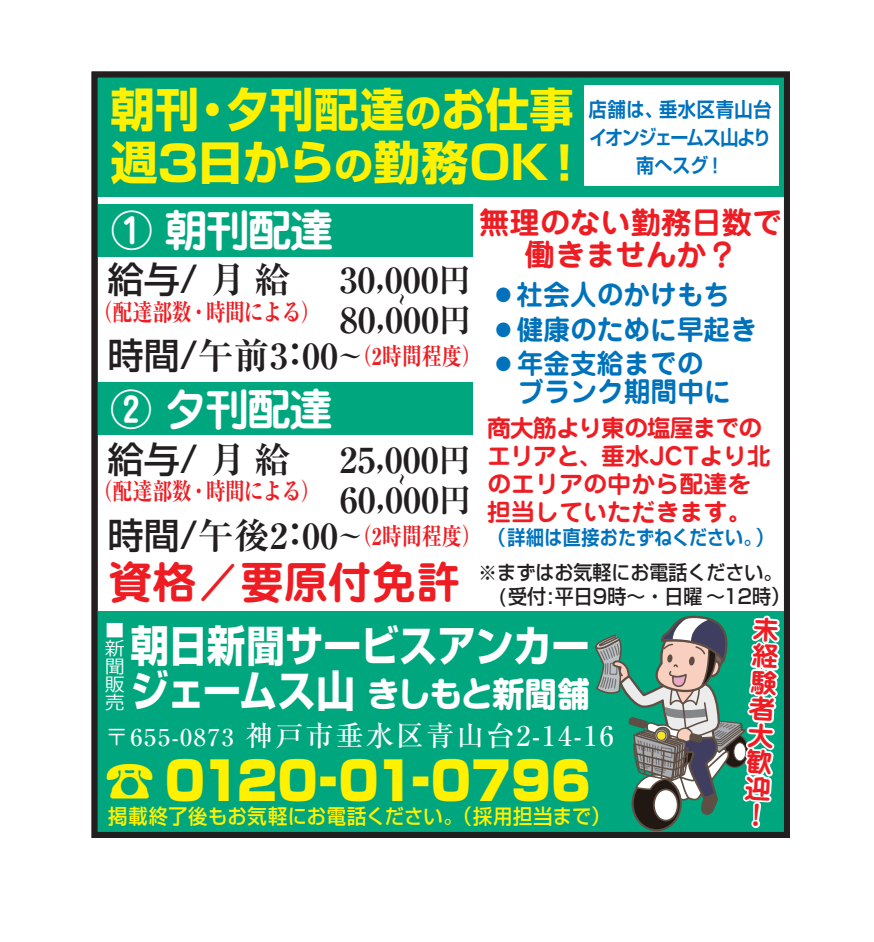
<style>
.page{position:relative;width:874px;height:942px;background:#fff}
.page>*{position:absolute;margin:0;border:0;box-sizing:border-box;transform-origin:0 0}
.t1{font:900 52.8px "Shin Go";letter-spacing:-.015em;color:#fff101;scale:.94 1}
.t2{font:700 46px/52.4px "Shin Go";letter-spacing:.005em;color:#fff101;scale:.96 1}
.t3{font:700 44px "Jun 501";letter-spacing:-.05em;color:#fff}
.t4{font:700 42.8px "Shin Go";letter-spacing:-.005em;color:#fff;scale:.9 1}
.t5{font:700 36px/40px "Ryumin";color:#231f20}
.t6{font:500 36px "Shin Go";color:#231f20}
.t7{font:700 34px "Shin M Go";letter-spacing:-.01em;color:#fff;scale:.94 1}
.t8{font:700 30.4px/32px "Jun 501";color:#ee1d23;text-align:center}
.t9{font:500 28px "Ryumin";letter-spacing:.075em;color:#fff}
.t10{font:700 27.6px/27.6px "Jun 501";color:#0072bc;scale:.96 1}
.t11{font:700 26.4px/26.4px "Jun 501";color:#ee1d23;text-align:justify}
.t12{font:700 24px/28px "Jun 501";color:#ee1d23}
.t13{font:700 expanded 24px "Ryumin";letter-spacing:-.05em;color:#ee1d23;scale:.83 1}
.t14{font:700 expanded 24px "Ryumin";color:#ee1d23;scale:.83 1}
.t15{font:500 20.4px "Shin Go";letter-spacing:.025em;color:#fff101;scale:.94 1}
.t16{font:500 20px/24px "Shin Go";color:#231f20;scale:.95 1}
.t17{font:700 20px/28px "Shin Go De";letter-spacing:-.03em;color:#0072bc;text-align:center;scale:.91 1}
.t18{font:700 20px "Shin Go De";color:#0072bc;scale:.9 1}
.t19{font:700 20px "Ryumin";color:#231f20;scale:.66 1}
.t20{font:18px/18px "Koz Go Pr 6 N";color:#fff;text-align:justify;scale:1.11 1}
.s1{font-size:38px}
.s2{font-size:48.8px}
.s3{font-family:"Ryumin";font-weight:700}
.s4{font-size:32px}
.s5{font-family:"Shin Go";font-weight:500}
.s6{font-size:24px}
.s7{font-family:"Jun 501";font-weight:700;font-size:44px;color:#ee1d23}
.s8{font-family:"Shin Go";font-size:42.8px}
.s9{font-weight:500}
</style>
<div class="page">
<div style="left:94px;top:74px;width:692px;height:122px;background:#00a77e"></div>
<div style="left:94px;top:611px;width:692px;height:224px;background:#00a77e"></div>
<div style="left:583px;top:85px;width:194px;height:100px;background:#fff"></div>
<div style="left:97px;top:204px;width:375px;height:52px;background:#00a77e"></div>
<div style="left:97px;top:382px;width:375px;height:53px;background:#00a77e"></div>
<svg style="left:589px;top:615px;width:195px;height:223px"></svg>
<div style="left:91px;top:71px;width:698px;height:766px;border:6px solid #231f20"></div>
<p class="t2" style="left:110px;top:81px;width:498px">朝刊・夕刊配達<span class="s1">の</span>お仕事週<span class="s2">3</span>日から<span class="s1">の</span>勤務OK！</p>
<p class="t17" style="left:588px;top:94px;width:203px">店舗は、垂水区青山台イオンジェームス山より南へスグ！</p>
<p class="t3" style="left:110px;top:199px;width:225px">① 朝刊配達</p>
<p class="t6" style="left:108px;top:256px;width:184px">給与/ <span class="s3">月 給</span></p>
<p class="t5" style="left:339px;top:259px;width:133px">30,000<span class="s4">円<br></span>80,000<span class="s4">円</span></p>
<p class="t5" style="left:108px;top:335px;width:256px"><span class="s5">時間/</span>午前3：00<span class="s6">～</span></p>
<p class="t19" style="left:389px;top:306px;width:21px;rotate:-90deg">～</p>
<p class="t13" style="left:92px;top:297px;width:276px">（配達部数・時間による）</p>
<p class="t14" style="left:351px;top:341px;width:158px">（2時間程度）</p>
<p class="t3" style="left:109px;top:378px;width:225px">② 夕刊配達</p>
<p class="t6" style="left:108px;top:436px;width:184px">給与/ <span class="s3">月 給</span></p>
<p class="t5" style="left:339px;top:438px;width:133px">25,000<span class="s4">円<br></span>60,000<span class="s4">円</span></p>
<p class="t5" style="left:108px;top:514px;width:256px"><span class="s5">時間/</span>午後2：00<span class="s6">～</span></p>
<p class="t19" style="left:389px;top:485px;width:21px;rotate:-90deg">～</p>
<p class="t13" style="left:92px;top:476px;width:276px">（配達部数・時間による）</p>
<p class="t14" style="left:351px;top:520px;width:158px">（2時間程度）</p>
<p class="t8" style="left:479px;top:205px;width:304px">無理のない勤務日数で働きませんか？</p>
<p class="t10" style="left:495px;top:280px;width:246px"><sup>●</sup> 社会人のかけもち</p>
<p class="t10" style="left:495px;top:315px;width:273px"><sup>●</sup> 健康のために早起き</p>
<p class="t10" style="left:517px;top:348px;width:224px;text-indent:-22px"><sup>●</sup> 年金支給までのブランク期間中に</p>
<p class="t12" style="left:487px;top:412px;width:285px">商大筋より東の塩屋までのエリアと、垂水JCTより北のエリアの中から配達を担当していただきます。</p>
<p class="t18" style="left:487px;top:524px;width:319px">（詳細は直接おたずねください。）</p>
<p class="t16" style="left:497px;top:559px;width:309px;text-indent:-389px"><span class="s7">資格／要原付免許</span> ※まずはお気軽にお電話ください。(受付:平日9時～・日曜～12時）</p>
<p class="t20" style="left:105px;top:621px;width:19px">■新聞販売</p>
<p class="t4" style="left:130px;top:616px;width:512px">朝日新聞サービスアンカー</p>
<p class="t7" style="left:130px;top:669px;width:489px"><span class="s8">ジェームス山</span> きしもと新聞舗</p>
<p class="t9" style="left:105px;top:718px;width:510px"><span class="s6">〒655-0873</span> 神戸市垂水区青山台2-14-16</p>
<h1 class="t1" style="left:105px;top:744px;width:519px"><span class="s9">☎</span> 0120-01-0796</h1>
<p class="t15" style="left:108px;top:803px;width:535px">掲載終了後もお気軽にお電話ください。（採用担当まで）</p>
<p class="t11" style="left:753px;top:614px;width:15px;rotate:3deg">未経験者大歓迎！</p>
</div>
